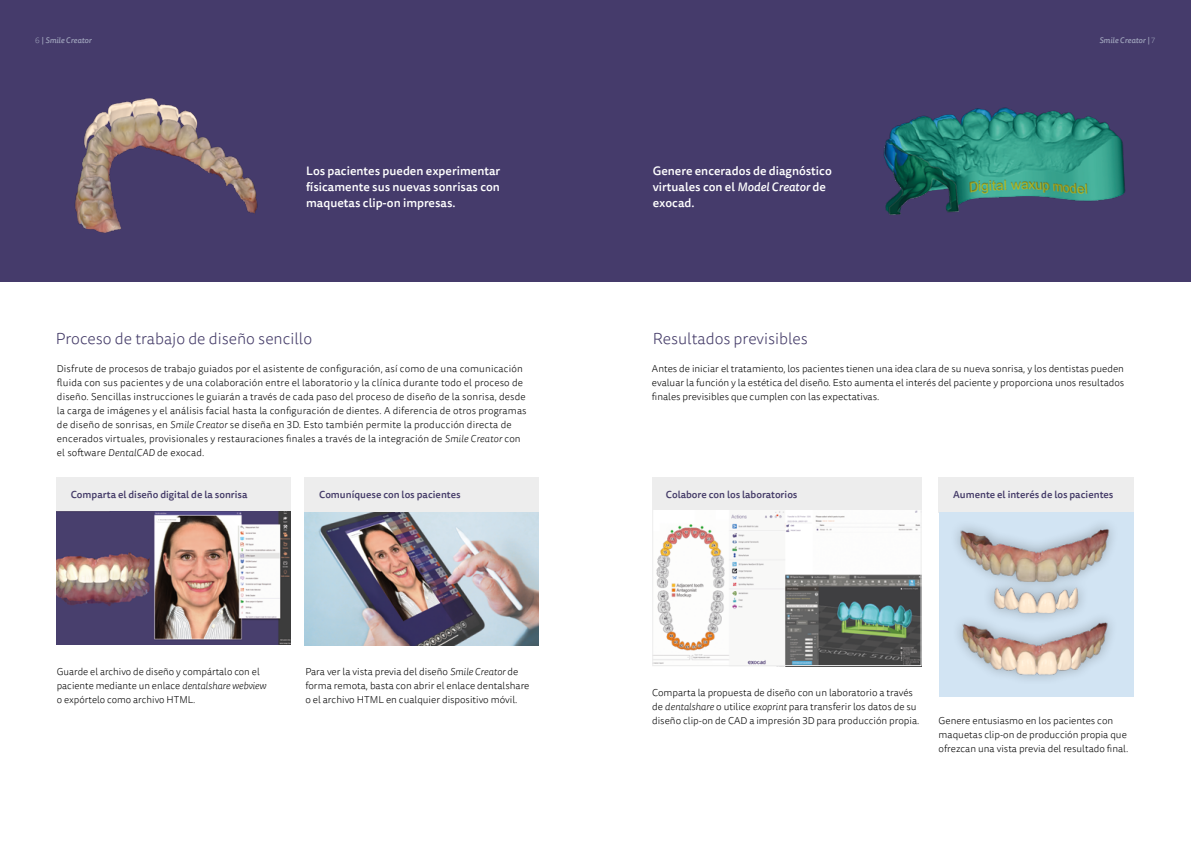
<style>
.page{position:relative;width:1191px;height:842px;background:#fff}
.page>*{position:absolute;margin:0;border:0;box-sizing:border-box;transform-origin:0 0}
.t1{font:300 16px "Tisa Sans Pro";color:#433a67}
.t2{font:500 12px/16px "Tisa Sans Pro";color:#fff}
.t3{font:300 10px/14px "Tisa Sans Pro";color:#000}
.t4{font:500 10px "Tisa Sans Pro";color:#433a67}
.t5{font:italic 500 8px "Tisa Sans Pro";color:#9ca0b9}
.s1{font-weight:300;font-style:normal}
.s2{font-style:italic}
</style>
<div class="page">
<div style="left:0;top:0;width:595px;height:281px;background:#453b6b"></div>
<div style="left:595px;top:0;width:596px;height:281px;background:#453b6b"></div>
<div style="left:57px;top:477px;width:234px;height:34px;background:#ededed"></div>
<div style="left:304px;top:477px;width:235px;height:35px;background:#ededed"></div>
<div style="left:938px;top:477px;width:196px;height:35px;background:#ededed"></div>
<div style="left:939px;top:512px;width:194px;height:184px;background:#d2e4f3"></div>
<div style="left:652px;top:477px;width:269px;height:34px;background:#ededed"></div>
<img style="left:654px;top:511px;width:265px;height:153px">
<div style="left:652px;top:509px;width:269px;height:157px;border:1px solid #ededed"></div>
<img style="left:304px;top:512px;width:235px;height:133px">
<img style="left:57px;top:512px;width:233px;height:133px">
<img style="left:75px;top:98px;width:183px;height:135px">
<img style="left:883px;top:107px;width:243px;height:108px">
<img style="left:956px;top:525px;width:157px;height:57px">
<img style="left:959px;top:618px;width:152px;height:62px">
<img style="left:989px;top:582px;width:94px;height:36px">
<p class="t5" style="left:35px;top:34px;width:58px"><span class="s1">6</span> | Smile Creator</p>
<p class="t5" style="left:1099px;top:34px;width:57px">Smile Creator | <span class="s1">7</span></p>
<p class="t2" style="left:306px;top:163px;width:196px;text-align:justify">Los pacientes pueden experimentar físicamente sus nuevas sonrisas con maquetas clip-on impresas.</p>
<h1 class="t1" style="left:56px;top:328px;width:258px">Proceso de trabajo de diseño sencillo</h1>
<p class="t3" style="left:57px;top:362px;width:471px">Disfrute de procesos de trabajo guiados por el asistente de configuración, así como de una comunicación fluida con sus pacientes y de una colaboración entre el laboratorio y la clínica durante todo el proceso de diseño. Sencillas instrucciones le guiarán a través de cada paso del proceso de diseño de la sonrisa, desde la carga de imágenes y el análisis facial hasta la configuración de dientes. A diferencia de otros programas de diseño de sonrisas, en <span class="s2">Smile Creator</span> se diseña en 3D. Esto también permite la producción directa de encerados virtuales, provisionales y restauraciones finales a través de la integración de <span class="s2">Smile Creator</span> con el software <span class="s2">DentalCAD</span> de exocad.</p>
<p class="t2" style="left:653px;top:163px;width:180px">Genere encerados de diagnóstico virtuales con el <span class="s2">Model Creator</span> de exocad.</p>
<h1 class="t1" style="left:653px;top:328px;width:157px">Resultados previsibles</h1>
<p class="t3" style="left:652px;top:362px;width:474px;text-align:justify">Antes de iniciar el tratamiento, los pacientes tienen una idea clara de su nueva sonrisa, y los dentistas pueden evaluar la función y la estética del diseño. Esto aumenta el interés del paciente y proporciona unos resultados finales previsibles que cumplen con las expectativas.</p>
<p class="t4" style="left:71px;top:488px;width:178px">Comparta el diseño digital de la sonrisa</p>
<p class="t4" style="left:319px;top:487px;width:143px">Comuníquese con los pacientes</p>
<p class="t4" style="left:666px;top:487px;width:133px">Colabore con los laboratorios</p>
<p class="t4" style="left:953px;top:487px;width:162px">Aumente el interés de los pacientes</p>
<p class="t3" style="left:57px;top:665px;width:211px">Guarde el archivo de diseño y compártalo con el paciente mediante un enlace <span class="s2">dentalshare webview </span>o expórtelo como archivo HTML.</p>
<p class="t3" style="left:305px;top:665px;width:226px">Para ver la vista previa del diseño <span class="s2">Smile Creator</span> de forma remota, basta con abrir el enlace dentalshare o el archivo HTML en cualquier dispositivo móvil.</p>
<p class="t3" style="left:652px;top:686px;width:269px">Comparta la propuesta de diseño con un laboratorio a través de <span class="s2">dentalshare</span> o utilice <span class="s2">exoprint</span> para transferir los datos de su diseño clip-on de CAD a impresión 3D para producción propia.</p>
<p class="t3" style="left:938px;top:714px;width:191px">Genere entusiasmo en los pacientes con maquetas clip-on de producción propia que ofrezcan una vista previa del resultado final.</p>
</div>
